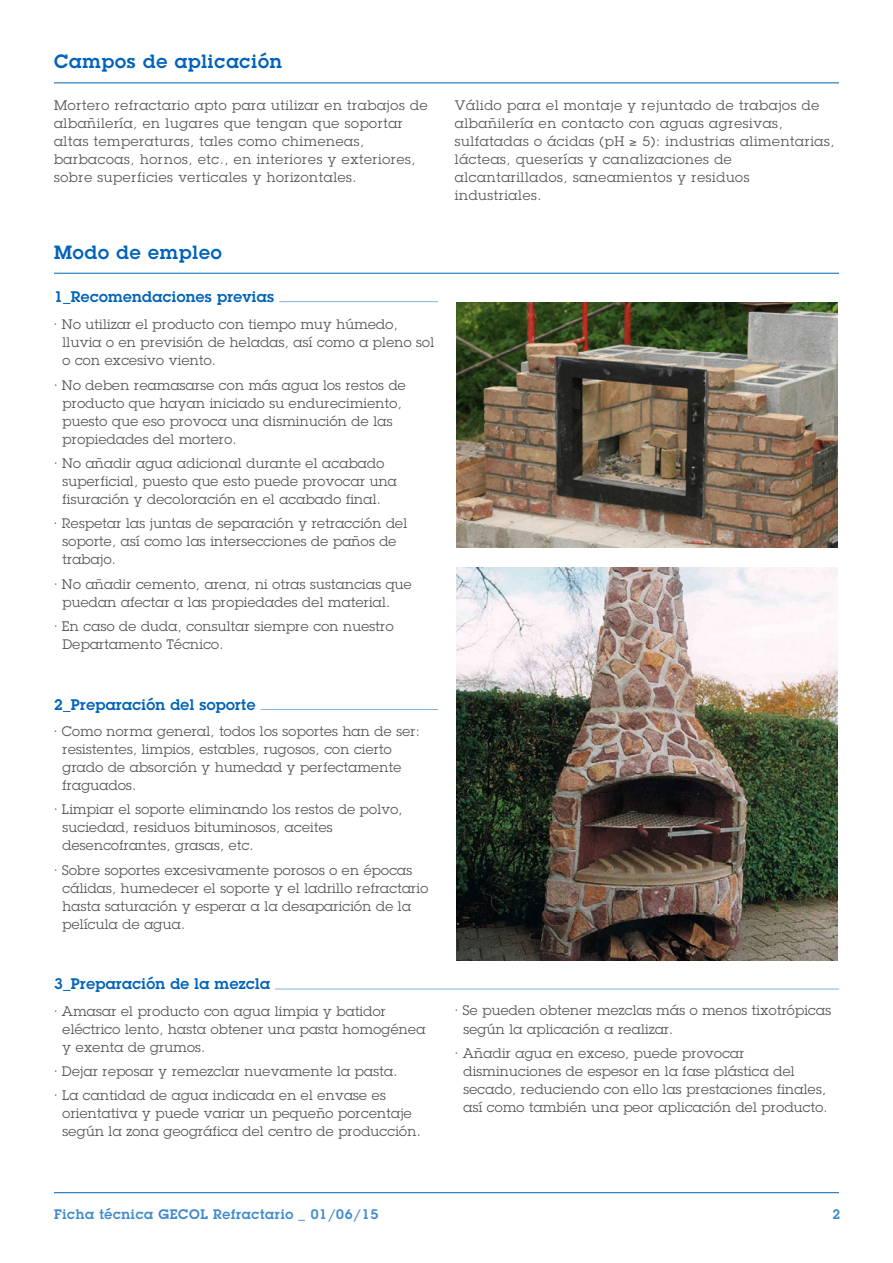
<style>
.page{position:relative;width:893px;height:1263px;background:#fff}
.page>*{position:absolute;margin:0;border:0;box-sizing:border-box;transform-origin:0 0}
.t1{font:600 18.75px "Lubalin Graph";letter-spacing:.05em;color:#0063ba}
.t2{font:600 15px "Lubalin Graph";letter-spacing:.025em;color:#0063ba}
.t3{font:13.5px/18px "Lubalin Graph";letter-spacing:.025em;color:#525152}
.t4{font:13.5px/18px "Lubalin Graph";letter-spacing:.05em;color:#525152}
.t5{font:600 13.5px "Lubalin Graph";letter-spacing:.05em;color:#408acb}
</style>
<div class="page">
<hr style="left:54px;top:1192px;width:785px;height:1px;background:#0063ba">
<img style="left:456px;top:302px;width:382px;height:245px">
<img style="left:456px;top:568px;width:382px;height:392px">
<hr style="left:54px;top:82px;width:785px;height:1px;background:#0063ba">
<hr style="left:54px;top:273px;width:785px;height:1px;background:#0063ba">
<hr style="left:279px;top:301px;width:159px;height:1px;background:#80b1dc">
<hr style="left:261px;top:709px;width:177px;height:1px;background:#80b1dc">
<hr style="left:275px;top:989px;width:564px;height:1px;background:#80b1dc">
<h1 class="t1" style="left:54px;top:51px;width:229px">Campos de aplicación</h1>
<p class="t4" style="left:54px;top:96px;width:375px">Mortero refractario apto para utilizar en trabajos de albañilería, en lugares que tengan que soportar altas temperaturas, tales como chimeneas, barbacoas, hornos, etc., en interiores y exteriores, sobre superficies verticales y horizontales.</p>
<p class="t4" style="left:455px;top:96px;width:381px">Válido para el montaje y rejuntado de trabajos de albañilería en contacto con aguas agresivas, sulfatadas o ácidas (pH ≥ 5): industrias alimentarias, lácteas, queserías y canalizaciones de alcantarillados, saneamientos y residuos industriales.</p>
<h1 class="t1" style="left:54px;top:241px;width:169px">Modo de empleo</h1>
<p class="t2" style="left:54px;top:288px;width:222px">1_Recomendaciones previas</p>
<p class="t3" style="left:63px;top:316px;width:373px;text-indent:-9px">· No utilizar el producto con tiempo muy húmedo, lluvia o en previsión de heladas, así como a pleno sol o con excesivo viento.</p>
<p class="t3" style="left:63px;top:376px;width:345px;text-indent:-9px">· No deben reamasarse con más agua los restos de producto que hayan iniciado su endurecimiento, puesto que eso provoca una disminución de las propiedades del mortero.</p>
<p class="t3" style="left:63px;top:454px;width:336px;text-indent:-9px">· No añadir agua adicional durante el acabado superficial, puesto que esto puede provocar una fisuración y decoloración en el acabado final.</p>
<p class="t3" style="left:63px;top:515px;width:346px;text-indent:-9px">· Respetar las juntas de separación y retracción del soporte, así como las intersecciones de paños de trabajo.</p>
<p class="t3" style="left:63px;top:575px;width:351px;text-indent:-9px">· No añadir cemento, arena, ni otras sustancias que puedan afectar a las propiedades del material.</p>
<p class="t3" style="left:63px;top:617px;width:333px;text-indent:-9px">· En caso de duda, consultar siempre con nuestro<br>Departamento Técnico.</p>
<p class="t2" style="left:54px;top:696px;width:203px">2_Preparación del soporte</p>
<p class="t3" style="left:63px;top:722px;width:359px;text-indent:-9px">· Como norma general, todos los soportes han de ser: resistentes, limpios, estables, rugosos, con cierto grado de absorción y humedad y perfectamente fraguados.</p>
<p class="t3" style="left:63px;top:800px;width:342px;text-indent:-9px">· Limpiar el soporte eliminando los restos de polvo, suciedad, residuos bituminosos, aceites desencofrantes, grasas, etc.</p>
<p class="t3" style="left:63px;top:861px;width:367px;text-indent:-9px">· Sobre soportes excesivamente porosos o en épocas cálidas, humedecer el soporte y el ladrillo refractario hasta saturación y esperar a la desaparición de la película de agua.</p>
<p class="t2" style="left:54px;top:975px;width:217px">3_Preparación de la mezcla</p>
<p class="t3" style="left:63px;top:1002px;width:364px;text-indent:-9px">· Amasar el producto con agua limpia y batidor eléctrico lento, hasta obtener una pasta homogénea y exenta de grumos.</p>
<p class="t3" style="left:54px;top:1059px;width:345px;line-height:24.5px">· Dejar reposar y remezclar nuevamente la pasta. · La cantidad de agua indicada en el envase es</p>
<p class="t3" style="left:63px;top:1104px;width:360px">orientativa y puede variar un pequeño porcentaje según la zona geográfica del centro de producción.</p>
<p class="t3" style="left:463px;top:1002px;width:369px;text-indent:-9px">· Se pueden obtener mezclas más o menos tixotrópicas según la aplicación a realizar.</p>
<p class="t3" style="left:463px;top:1044px;width:366px;text-indent:-9px">· Añadir agua en exceso, puede provocar disminuciones de espesor en la fase plástica del secado, reduciendo con ello las prestaciones finales, así como también una peor aplicación del producto.</p>
<p class="t5" style="left:54px;top:1206px;width:326px">Ficha técnica GECOL Refractario _ 01/06/15</p>
<p class="t5" style="left:832px;top:1206px;width:9px">2</p>
</div>
